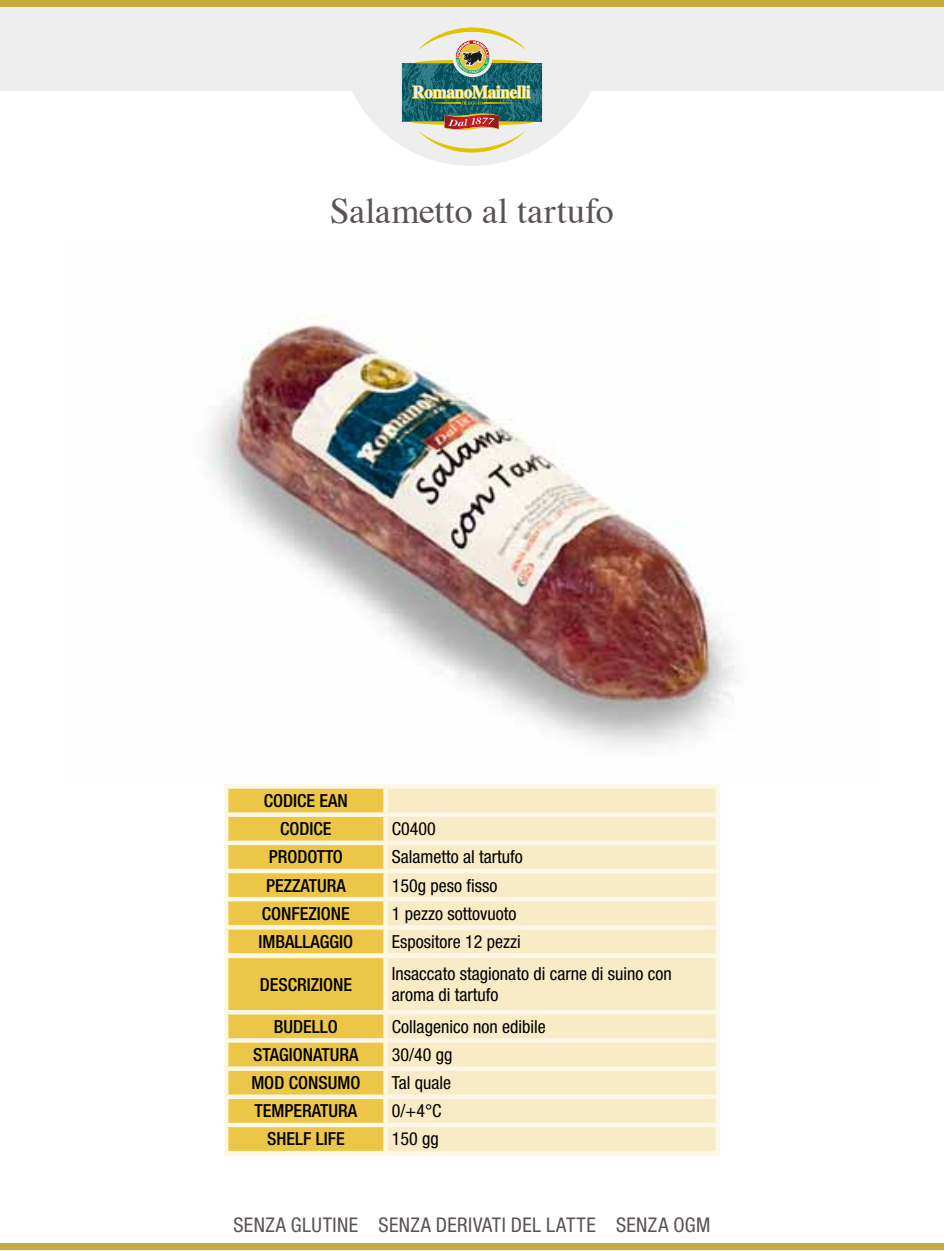
<style>
.page{position:relative;width:944px;height:1251px;background:#fff}
.page>*{position:absolute;margin:0;border:0;box-sizing:border-box;transform-origin:0 0}
.t1{font:36px "Times";letter-spacing:.01em;color:#5a5353}
.t2{font:condensed 20.25px "Helvetica Neue LT Std";letter-spacing:.02em;color:#5a5353}
.t3{font:condensed 18px/21.6px "Helvetica Neue LT Std";color:#000}
.t4{font:500 condensed 18px/28.1px "Helvetica Neue LT Std";color:#000;text-align:center}
</style>
<div class="page">
<div style="left:0;top:0;width:944px;height:90px;background:#edeeed"></div>
<div style="left:0;top:0;width:944px;height:6px;background:#c8a93c"></div>
<svg style="left:338px;top:6px;width:267px;height:160px"></svg>
<div style="left:0;top:1243px;width:944px;height:7px;background:#c8a93c"></div>
<hr style="left:0;top:1249px;width:944px;height:1px;background:#edeeed">
<img style="left:208px;top:315px;width:530px;height:432px">
<div style="left:388px;top:788px;width:328px;height:165px;background:#f9ebc6"></div>
<hr style="left:224px;top:784px;width:162px;height:4px;background:#fdf7e7">
<hr style="left:224px;top:788px;width:4px;height:24px;background:#fdf7e7">
<hr style="left:386px;top:784px;width:334px;height:4px;background:#fdf7e7">
<div style="left:383px;top:788px;width:5px;height:24px;background:#fdf7e7"></div>
<hr style="left:716px;top:788px;width:4px;height:24px;background:#fdf7e7">
<hr style="left:224px;top:812px;width:162px;height:4px;background:#fdf7e7">
<hr style="left:224px;top:816px;width:4px;height:24px;background:#fdf7e7">
<svg style="left:386px;top:812px;width:334px;height:4px"></svg>
<div style="left:383px;top:816px;width:5px;height:24px;background:#fdf7e7"></div>
<hr style="left:716px;top:816px;width:4px;height:24px;background:#fdf7e7">
<hr style="left:224px;top:840px;width:162px;height:4px;background:#fdf7e7">
<hr style="left:224px;top:844px;width:4px;height:24px;background:#fdf7e7">
<svg style="left:386px;top:840px;width:334px;height:4px"></svg>
<div style="left:383px;top:844px;width:5px;height:24px;background:#fdf7e7"></div>
<hr style="left:716px;top:844px;width:4px;height:24px;background:#fdf7e7">
<div style="left:224px;top:868px;width:162px;height:5px;background:#fdf7e7"></div>
<hr style="left:224px;top:873px;width:4px;height:23px;background:#fdf7e7">
<div style="left:386px;top:868px;width:334px;height:5px;background:#fdf7e7"></div>
<div style="left:383px;top:873px;width:5px;height:23px;background:#fdf7e7"></div>
<hr style="left:716px;top:873px;width:4px;height:23px;background:#fdf7e7">
<div style="left:224px;top:896px;width:162px;height:5px;background:#fdf7e7"></div>
<hr style="left:224px;top:901px;width:4px;height:23px;background:#fdf7e7">
<div style="left:386px;top:896px;width:334px;height:5px;background:#fdf7e7"></div>
<div style="left:383px;top:901px;width:5px;height:23px;background:#fdf7e7"></div>
<hr style="left:716px;top:901px;width:4px;height:23px;background:#fdf7e7">
<div style="left:224px;top:924px;width:162px;height:5px;background:#fdf7e7"></div>
<hr style="left:224px;top:929px;width:4px;height:24px;background:#fdf7e7">
<div style="left:386px;top:924px;width:334px;height:5px;background:#fdf7e7"></div>
<div style="left:383px;top:929px;width:5px;height:24px;background:#fdf7e7"></div>
<hr style="left:716px;top:929px;width:4px;height:24px;background:#fdf7e7">
<svg style="left:226px;top:787px;width:160px;height:363px"></svg>
<div style="left:388px;top:957px;width:328px;height:193px;background:#f9ebc6"></div>
<svg style="left:224px;top:953px;width:162px;height:4px"></svg>
<hr style="left:224px;top:957px;width:4px;height:52px;background:#fdf7e7">
<hr style="left:386px;top:953px;width:334px;height:4px;background:#fdf7e7">
<div style="left:383px;top:957px;width:5px;height:52px;background:#fdf7e7"></div>
<hr style="left:716px;top:957px;width:4px;height:52px;background:#fdf7e7">
<div style="left:224px;top:1009px;width:162px;height:5px;background:#fdf7e7"></div>
<hr style="left:224px;top:1014px;width:4px;height:23px;background:#fdf7e7">
<div style="left:386px;top:1009px;width:334px;height:5px;background:#fdf7e7"></div>
<div style="left:383px;top:1014px;width:5px;height:23px;background:#fdf7e7"></div>
<hr style="left:716px;top:1014px;width:4px;height:23px;background:#fdf7e7">
<svg style="left:224px;top:1037px;width:162px;height:5px"></svg>
<hr style="left:224px;top:1042px;width:4px;height:24px;background:#fdf7e7">
<div style="left:386px;top:1037px;width:334px;height:5px;background:#fdf7e7"></div>
<div style="left:383px;top:1042px;width:5px;height:24px;background:#fdf7e7"></div>
<hr style="left:716px;top:1042px;width:4px;height:24px;background:#fdf7e7">
<svg style="left:224px;top:1066px;width:162px;height:4px"></svg>
<hr style="left:224px;top:1070px;width:4px;height:24px;background:#fdf7e7">
<svg style="left:386px;top:1066px;width:334px;height:4px"></svg>
<div style="left:383px;top:1070px;width:5px;height:24px;background:#fdf7e7"></div>
<hr style="left:716px;top:1070px;width:4px;height:24px;background:#fdf7e7">
<svg style="left:224px;top:1094px;width:162px;height:4px"></svg>
<hr style="left:224px;top:1098px;width:4px;height:24px;background:#fdf7e7">
<svg style="left:386px;top:1094px;width:334px;height:4px"></svg>
<div style="left:383px;top:1098px;width:5px;height:24px;background:#fdf7e7"></div>
<hr style="left:716px;top:1098px;width:4px;height:24px;background:#fdf7e7">
<svg style="left:224px;top:1122px;width:162px;height:4px"></svg>
<hr style="left:224px;top:1126px;width:4px;height:24px;background:#fdf7e7">
<svg style="left:386px;top:1122px;width:334px;height:4px"></svg>
<div style="left:383px;top:1126px;width:5px;height:24px;background:#fdf7e7"></div>
<hr style="left:716px;top:1126px;width:4px;height:24px;background:#fdf7e7">
<div style="left:224px;top:1150px;width:162px;height:5px;background:#fdf7e7"></div>
<div style="left:386px;top:1150px;width:334px;height:5px;background:#fdf7e7"></div>
<h1 class="t1" style="left:330px;top:188px;width:285px">Salametto al tartufo</h1>
<p class="t4" style="left:264px;top:786px;width:86px">CODICE EAN<br>CODICE</p>
<p class="t3" style="left:392px;top:817px;width:45px">C0400</p>
<p class="t4" style="left:269px;top:842px;width:74px">PRODOTTO</p>
<p class="t3" style="left:392px;top:845px;width:132px">Salametto al tartufo</p>
<p class="t4" style="left:266px;top:870px;width:71px">PEZZATURA</p>
<p class="t3" style="left:392px;top:874px;width:107px">150g peso fisso</p>
<p class="t4" style="left:262px;top:898px;width:90px">CONFEZIONE</p>
<p class="t3" style="left:392px;top:902px;width:126px">1 pezzo sottovuoto</p>
<p class="t4" style="left:259px;top:926px;width:96px">IMBALLAGGIO</p>
<p class="t3" style="left:392px;top:930px;width:130px">Espositore 12 pezzi</p>
<p class="t4" style="left:260px;top:969px;width:92px">DESCRIZIONE</p>
<p class="t3" style="left:392px;top:962px;width:281px">Insaccato stagionato di carne di suino con aroma di tartufo</p>
<p class="t4" style="left:274px;top:1011px;width:10px">BUDELLO</p>
<p class="t3" style="left:392px;top:1015px;width:155px">Collagenico non edibile</p>
<p class="t4" style="left:253px;top:1040px;width:107px">STAGIO NATURA</p>
<p class="t3" style="left:392px;top:1043px;width:62px">30/40 gg</p>
<p class="t4" style="left:251px;top:1068px;width:12px">MOD</p>
<p class="t4" style="left:289px;top:1068px;width:51px">CONSUMO</p>
<p class="t3" style="left:392px;top:1071px;width:61px">Tal quale</p>
<p class="t4" style="left:255px;top:1096px;width:104px">TEM PERATURA</p>
<p class="t3" style="left:392px;top:1099px;width:51px">0/+4°C</p>
<p class="t4" style="left:267px;top:1124px;width:57px">SHELF LIFE</p>
<p class="t3" style="left:392px;top:1127px;width:48px">150 gg</p>
<p class="t2" style="left:233px;top:1212px;width:376px">senza glutine senza derivati del latte SENZA</p>
<p class="t2" style="left:673px;top:1212px;width:39px">OGM</p>
</div>
